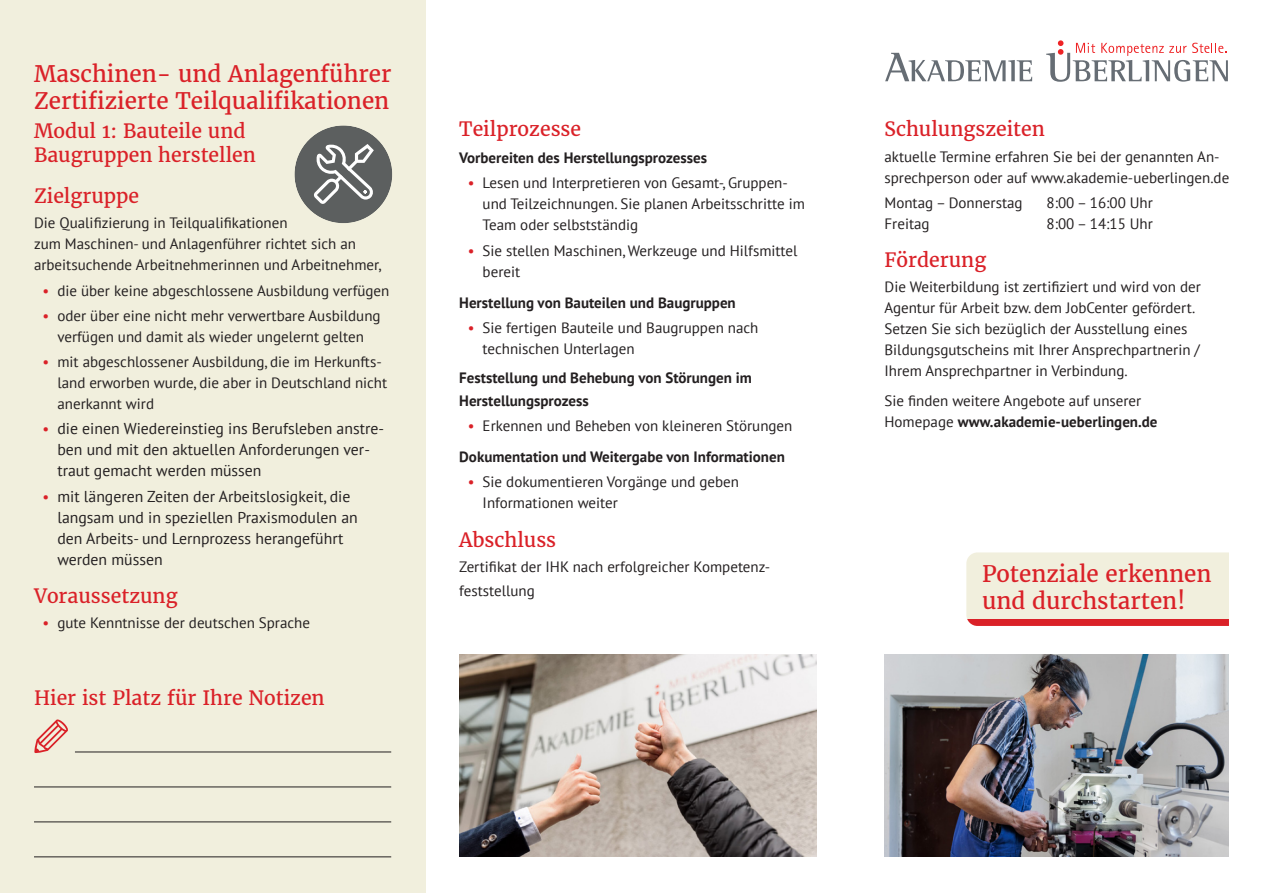
<style>
.page{position:relative;width:1263px;height:893px;background:#fff}
.page>*{position:absolute;margin:0;border:0;box-sizing:border-box;transform-origin:0 0}
.t1{font:22.5px/27px "Merriweather";color:#da2128}
.t2{font:19.5px/23.4px "Merriweather";color:#da2128}
.t3{font:15.75px/21px "PT Sans";color:#231f20}
.t4{font:15px/21px "PT Sans";color:#231f20}
.t5{font:700 15px/22.5px "PT Sans";color:#231f20}
.s1{color:#da2128}
.s2{font-size:15px;color:#da2128}
.s3{font-weight:400;color:#da2128}
.s4{font-weight:400}
.s5{font-weight:700}
</style>
<div class="page">
<div style="left:0;top:0;width:425px;height:893px;background:#f1efdd"></div>
<div style="left:294px;top:125px;width:98px;height:98px;background:#5c5f5f;border-radius:50%"></div>
<svg style="left:314px;top:144px;width:60px;height:60px"></svg>
<img style="left:459px;top:655px;width:357px;height:201px">
<svg style="left:885px;top:53px;width:147px;height:28px"></svg>
<svg style="left:1046px;top:40px;width:182px;height:42px"></svg>
<hr style="left:75px;top:752px;width:316px;height:1px;background:#231f20">
<hr style="left:34px;top:786px;width:357px;height:1px;background:#231f20">
<hr style="left:34px;top:821px;width:357px;height:1px;background:#231f20">
<hr style="left:34px;top:856px;width:357px;height:1px;background:#231f20">
<svg style="left:34px;top:719px;width:34px;height:34px"></svg>
<img style="left:884px;top:655px;width:345px;height:201px">
<div style="left:966px;top:552px;width:263px;height:67px;background:#f1efdd"></div>
<div style="left:966px;top:619px;width:263px;height:7px;background:#da2128"></div>
<h1 class="t1" style="left:34px;top:60px;width:359px">Maschinen- und Anlagenführer<br>Zertifizierte Teilqualifikationen</h1>
<h2 class="t2" style="left:34px;top:120px;width:223px">Modul 1: Bauteile und<br>Baugruppen herstellen</h2>
<h2 class="t2" style="left:34px;top:184px;width:107px">Zielgruppe</h2>
<p class="t4" style="left:34px;top:212px;width:349px">Die Qualifizierung in Teilqualifikationen<br>zum Maschinen- und Anlagenführer richtet sich an arbeitsuchende Arbeitnehmerinnen und Arbeitnehmer,</p>
<p class="t4" style="left:43px;top:279px;width:348px"><span class="s1">•</span> die über keine abgeschlossene Ausbildung verfügen</p>
<p class="t4" style="left:43px;top:305px;width:340px;text-align:center"><span class="s1">•</span> oder über eine nicht mehr verwertbare Ausbildung verfügen und damit als wieder ungelernt gelten</p>
<p class="t4" style="left:57px;top:351px;width:331px;text-indent:-15px"><span class="s1">•</span> mit abgeschlossener Ausbildung, die im Herkunfts&shy;land erworben wurde, die aber in Deutschland nicht anerkannt wird</p>
<p class="t3" style="left:57px;top:418px;width:328px;text-indent:-15px"><span class="s2">•</span> die einen Wiedereinstieg ins Berufsleben anstre&shy;ben und mit den aktuellen Anforderungen ver&shy;traut gemacht werden müssen</p>
<p class="t3" style="left:57px;top:485px;width:302px;text-indent:-15px"><span class="s2">•</span> mit längeren Zeiten der Arbeitslosigkeit, die langsam und in speziellen Praxismodulen an den Arbeits- und Lernprozess herangeführt werden müssen</p>
<h2 class="t2" style="left:34px;top:584px;width:145px">Voraussetzung</h2>
<p class="t4" style="left:43px;top:612px;width:269px"><span class="s1">•</span> gute Kenntnisse der deutschen Sprache</p>
<h2 class="t2" style="left:34px;top:687px;width:292px">Hier ist Platz für Ihre Notizen</h2>
<h2 class="t2" style="left:459px;top:118px;width:123px">Teilprozesse</h2>
<p class="t5" style="left:459px;top:146px;width:249px">Vorbereiten des Herstellungsprozesses</p>
<p class="t4" style="left:483px;top:172px;width:324px;text-indent:-15px"><span class="s1">•</span> Lesen und Interpretieren von Gesamt-, Gruppen&shy;und Teilzeichnungen. Sie planen Arbeitsschritte im<br>Team oder selbstständig</p>
<p class="t4" style="left:483px;top:239px;width:316px;text-indent:-15px"><span class="s1">•</span> Sie stellen Maschinen, Werkzeuge und Hilfsmittel bereit</p>
<p class="t5" style="left:459px;top:291px;width:278px">Herstellung von Bauteilen und Baugruppen</p>
<p class="t4" style="left:483px;top:317px;width:277px;text-indent:-15px"><span class="s1">•</span> Sie fertigen Bauteile und Baugruppen nach technischen Unterlagen</p>
<p class="t5" style="left:459px;top:366px;width:294px">Feststellung und Behebung von Störungen im<br>Herstellungsprozess</p>
<p class="t5" style="left:459px;top:410px;width:335px;line-height:31px;text-align:center"><span class="s3">•</span> <span class="s4">Erkennen und Beheben von kleineren Störungen<br></span>Dokumentation und Weitergabe von Informationen</p>
<p class="t4" style="left:483px;top:471px;width:258px;text-indent:-15px"><span class="s1">•</span> Sie dokumentieren Vorgänge und geben<br>Informationen weiter</p>
<h2 class="t2" style="left:459px;top:528px;width:98px">Abschluss</h2>
<p class="t4" style="left:459px;top:554px;width:312px;line-height:24px">Zertifikat der IHK nach erfolgreicher Kompetenz&shy;feststellung</p>
<h2 class="t2" style="left:884px;top:118px;width:162px">Schulungszeiten</h2>
<p class="t4" style="left:884px;top:145px;width:346px">aktuelle Termine erfahren Sie bei der genannten An&shy;sprechperson oder auf www.akademie-ueberlingen.de</p>
<p class="t4" style="left:884px;top:192px;width:140px">Montag – Donnerstag</p>
<p class="t4" style="left:1046px;top:192px;width:108px">8:00 – 16:00 Uhr</p>
<p class="t4" style="left:884px;top:213px;width:47px">Freitag</p>
<p class="t4" style="left:1046px;top:213px;width:108px">8:00 – 14:15 Uhr</p>
<h2 class="t2" style="left:884px;top:248px;width:103px">Förderung</h2>
<p class="t4" style="left:884px;top:276px;width:318px">Die Weiterbildung ist zertifiziert und wird von der Agentur für Arbeit bzw. dem JobCenter gefördert.<br>Setzen Sie sich bezüglich der Ausstellung eines Bildungsgutscheins mit Ihrer Ansprechpartnerin / Ihrem Ansprechpartner in Verbindung.</p>
<p class="t4" style="left:884px;top:390px;width:274px">Sie finden weitere Angebote auf unserer<br>Homepage <span class="s5">www.akademie-ueberlingen.de</span></p>
<h1 class="t1" style="left:982px;top:560px;width:231px">Potenziale erkennen und durchstarten!</h1>
</div>
